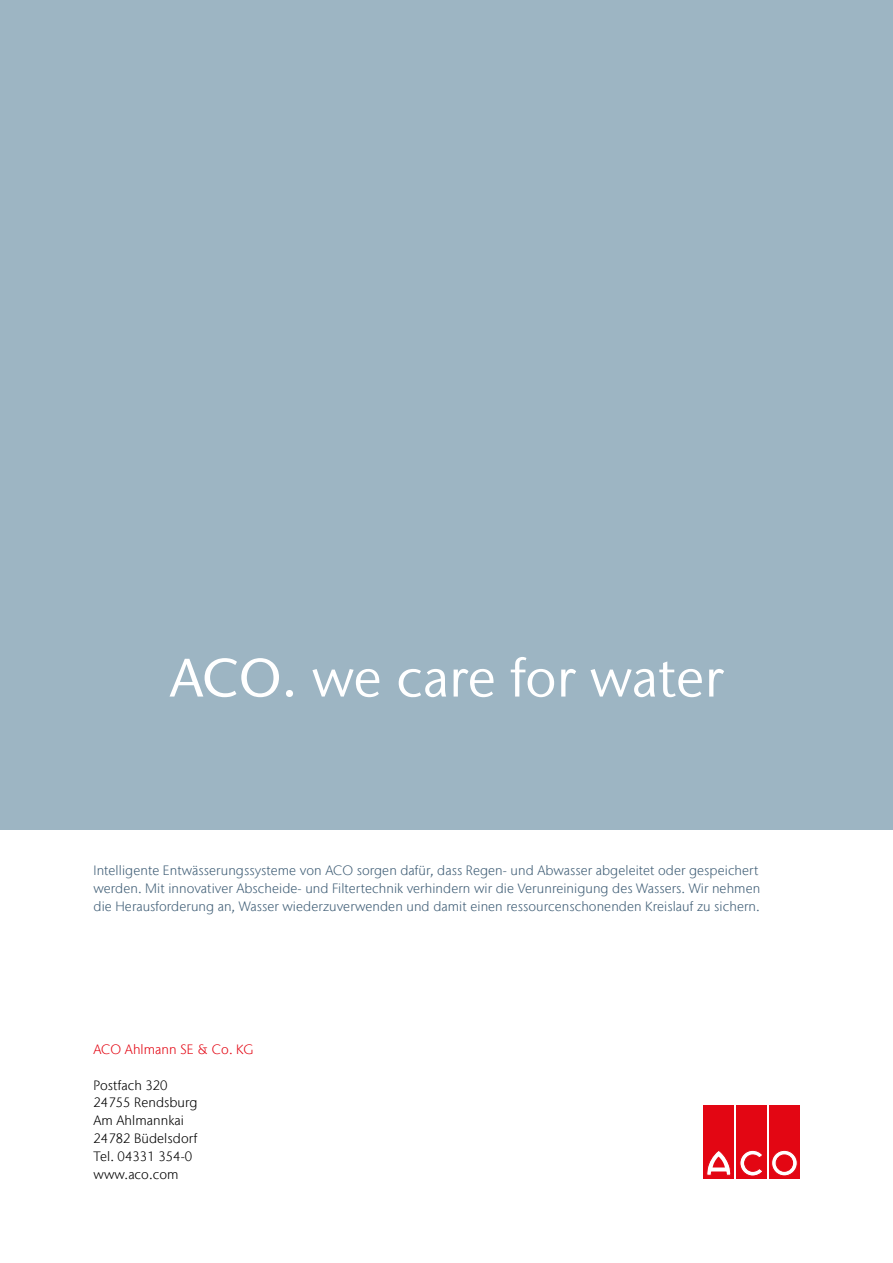
<style>
.page{position:relative;width:893px;height:1263px;background:#fff}
.page>*{position:absolute;margin:0;border:0;box-sizing:border-box;transform-origin:0 0}
.t1{font:54px "Stone Sans IIITC Com";color:#fff}
.t2{font:300 13.5px/17.9px "Stone Sans IIITC Com";letter-spacing:.005em;color:#415f77}
.t3{font:300 13.5px/17.9px "Stone Sans IIITC Com";letter-spacing:.005em;color:#000}
.t4{font:300 13.5px "Stone Sans IIITC Com";letter-spacing:.005em;color:#e30613}
.s1{font-weight:500}
</style>
<div class="page">
<div style="left:704px;top:1105px;width:30px;height:74px;background:#e30613"></div>
<svg style="left:707px;top:1151px;width:24px;height:24px"></svg>
<div style="left:736px;top:1105px;width:31px;height:74px;background:#e30613"></div>
<svg style="left:740px;top:1150px;width:22px;height:26px"></svg>
<div style="left:769px;top:1105px;width:30px;height:74px;background:#e30613"></div>
<svg style="left:772px;top:1150px;width:25px;height:26px"></svg>
<div style="left:771px;top:1150px;width:26px;height:26px;border:1px solid #e30613;border-radius:50%"></div>
<div style="left:776px;top:1155px;width:17px;height:16px;background:#e30613;border-radius:50%"></div>
<div style="left:776px;top:1155px;width:17px;height:16px;border:1px solid #e30613;border-radius:50%"></div>
<div style="left:0;top:0;width:893px;height:829px;background:#9db5c3"></div>
<h1 class="t1" style="left:170px;top:644px;width:555px"><span class="s1">ACO.</span> we care for water</h1>
<p class="t2" style="left:94px;top:861px;width:668px">Intelligente Entwässerungssysteme von ACO sorgen dafür, dass Regen- und Abwasser abgeleitet oder gespeichert werden. Mit innovativer Abscheide- und Filtertechnik verhindern wir die Verunreinigung des Wassers. Wir nehmen die Herausforderung an, Wasser wiederzuverwenden und damit einen ressourcenschonenden Kreislauf zu sichern.</p>
<p class="t4" style="left:94px;top:1041px;width:161px">ACO Ahlmann SE &amp; Co. KG</p>
<p class="t3" style="left:94px;top:1076px;width:106px">Postfach 320<br>24755 Rendsburg<br>Am Ahlmannkai<br>24782 Büdelsdorf<br>Tel. 04331 354-0 www.aco.com</p>
</div>
